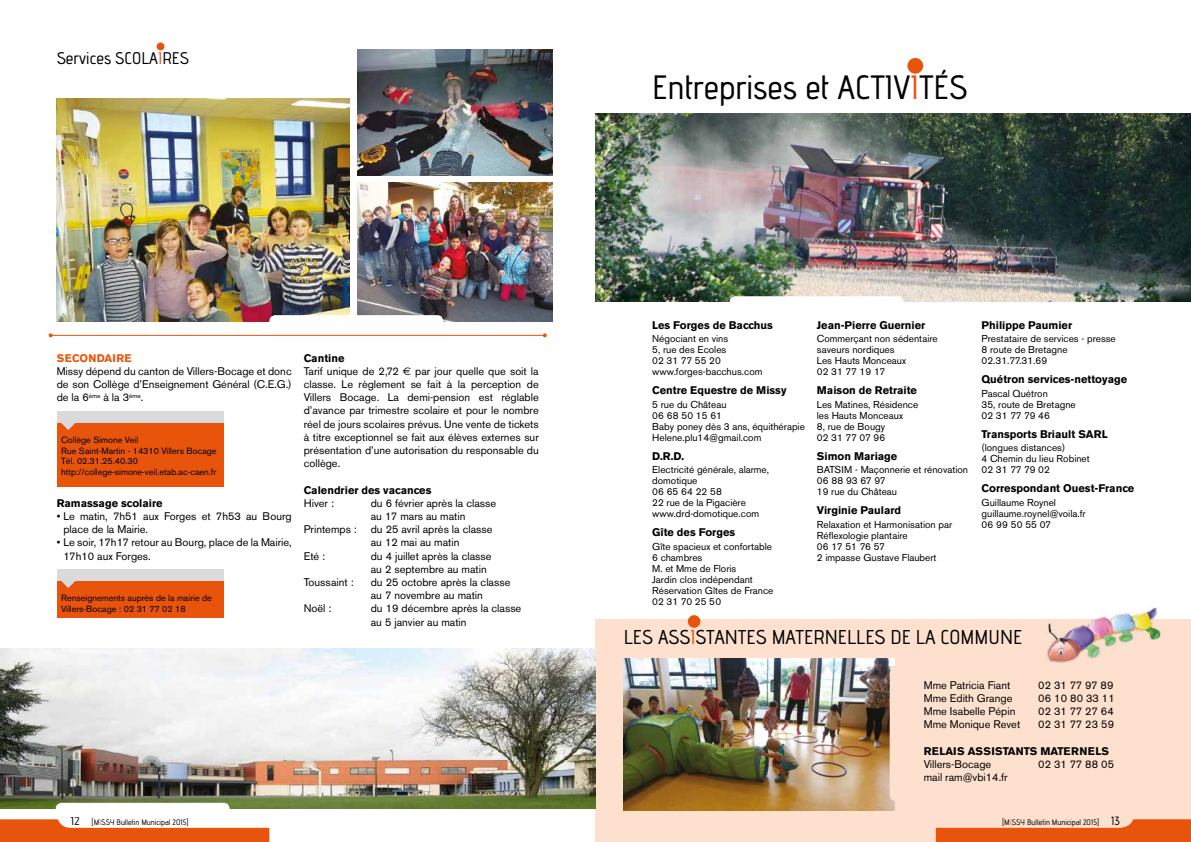
<style>
.page{position:relative;width:1191px;height:842px;background:#fff}
.page>*{position:absolute;margin:0;border:0;box-sizing:border-box;transform-origin:0 0}
.t1{font:33.7px "advent Bd 1";color:#000}
.t2{font:20px "advent Bd 1";color:#000}
.t3{font:16.9px "advent Bd 1";color:#000}
.t4{font:11px/13.2px "Akzidenz Grotesk BE";color:#000}
.t5{font:700 11px "Akzidenz Grotesk BE";color:#000}
.t6{font:700 11px "Akzidenz Grotesk BE";letter-spacing:.02em;color:#e9540d}
.t7{font:10px/11px "Akzidenz Grotesk BE";color:#000}
.t8{font:9px/10.8px "Akzidenz Grotesk BE";color:#000}
.t9{font:8px "advent Bd 1";color:#000}
.s1{color:#e9540d}
.s2{font-weight:700}
.s3{font-family:"Euro Sans"}
.s4{font-size:12px}
</style>
<div class="page">
<div style="left:595px;top:620px;width:596px;height:222px;background:#fde1ce"></div>
<svg style="left:0;top:819px;width:269px;height:23px"></svg>
<svg style="left:935px;top:819px;width:256px;height:23px"></svg>
<div style="left:157px;top:43px;width:7px;height:7px;background:#e9540d;border-radius:50%"></div>
<img style="left:57px;top:99px;width:292px;height:223px">
<img style="left:357px;top:50px;width:196px;height:125px">
<img style="left:357px;top:183px;width:196px;height:139px">
<div style="left:269px;top:315px;width:174px;height:14px;background:#fff;border-radius:6px"></div>
<div style="left:57px;top:411px;width:166px;height:76px;background:#e9540d"></div>
<div style="left:57px;top:411px;width:166px;height:12px;background:#dadada"></div>
<svg style="left:61px;top:423px;width:14px;height:7px"></svg>
<div style="left:57px;top:569px;width:166px;height:49px;background:#e9540d"></div>
<div style="left:57px;top:569px;width:166px;height:12px;background:#dadada"></div>
<svg style="left:61px;top:581px;width:14px;height:7px"></svg>
<img style="left:0;top:648px;width:595px;height:161px">
<hr style="left:51px;top:335px;width:494px;height:1px;background:#e9540d">
<svg style="left:49px;top:333px;width:4px;height:4px"></svg>
<svg style="left:543px;top:333px;width:4px;height:4px"></svg>
<div style="left:56px;top:803px;width:174px;height:14px;background:#fff;border-radius:6px"></div>
<img style="left:595px;top:113px;width:596px;height:188px">
<div style="left:907px;top:58px;width:16px;height:16px;background:#e9540d;border-radius:50%"></div>
<div style="left:688px;top:615px;width:12px;height:13px;background:#e9540d;border-radius:50%"></div>
<div style="left:729px;top:296px;width:174px;height:14px;background:#fff;border-radius:6px"></div>
<img style="left:624px;top:658px;width:270px;height:152px">
<div style="left:889px;top:667px;width:15px;height:134px;background:#fde1ce;border-radius:6px"></div>
<img style="left:1033px;top:607px;width:130px;height:56px">
<h3 class="t3" style="left:57px;top:47px;width:134px">Services SCOLA<span class="s1">I</span>RES</h3>
<p class="t6" style="left:57px;top:351px;width:76px">SECONDAIRE</p>
<p class="t4" style="left:57px;top:364px;width:236px;text-align:justify">Missy dépend du canton de Villers-Bocage et donc de son Collège d’Enseignement Général (C.E.G.) de la 6<sup>ème</sup> à la 3<sup>ème</sup>.</p>
<p class="t8" style="left:61px;top:434px;width:157px">Collège Simone Veil<br>Rue Saint-Martin - 14310 Villers Bocage<br>Tél. 02.31.25.40.30 http://college-simone-veil.etab.ac-caen.fr</p>
<p class="t5" style="left:57px;top:497px;width:107px">Ramassage scolaire</p>
<p class="t4" style="left:63px;top:510px;width:230px;text-indent:-7px">• Le matin, 7h51 aux Forges et 7h53 au Bourg place de la Mairie.</p>
<p class="t4" style="left:63px;top:536px;width:230px;text-indent:-7px">• Le soir, 17h17 retour au Bourg, place de la Mairie,<br>17h10 aux Forges.</p>
<p class="t8" style="left:61px;top:592px;width:152px">Renseignements auprès de la mairie de<br>Villers-Bocage : 02 31 77 02 18</p>
<p class="t4" style="left:304px;top:351px;width:236px"><span class="s2">Cantine<br></span>Tarif unique de 2,72 <span class="s3">€</span> par jour quelle que soit la classe. Le règlement se fait à la perception de Villers Bocage. La demi-pension est réglable d’avance par trimestre scolaire et pour le nombre réel de jours scolaires prévus. Une vente de tickets à titre exceptionnel se fait aux élèves externes sur présentation d’une autorisation du responsable du collège.</p>
<p class="t5" style="left:304px;top:483px;width:129px">Calendrier des vacances</p>
<p class="t4" style="left:304px;top:496px;width:32px">Hiver :</p>
<p class="t4" style="left:371px;top:496px;width:127px">du 6 février après la classe au 17 mars au matin</p>
<p class="t4" style="left:304px;top:523px;width:55px">Printemps :</p>
<p class="t4" style="left:371px;top:523px;width:123px">du 25 avril après la classe au 12 mai au matin</p>
<p class="t4" style="left:304px;top:549px;width:23px">Eté :</p>
<p class="t4" style="left:371px;top:549px;width:122px">du 4 juillet après la classe au 2 septembre au matin</p>
<p class="t4" style="left:304px;top:576px;width:51px">Toussaint :</p>
<p class="t4" style="left:371px;top:576px;width:141px">du 25 octobre après la classe au 7 novembre au matin</p>
<p class="t4" style="left:304px;top:602px;width:29px">Noël :</p>
<p class="t4" style="left:371px;top:602px;width:152px">du 19 décembre après la classe au 5 janvier au matin</p>
<h1 class="t1" style="left:652px;top:67px;width:317px">Entreprises et ACTIV<span class="s1">I</span>TÉS</h1>
<p class="t5" style="left:652px;top:318px;width:122px">Les Forges de Bacchus</p>
<p class="t7" style="left:652px;top:333px;width:112px">Négociant en vins<br>5, rue des Ecoles<br>02 31 77 55 20 www.forges-bacchus.com</p>
<p class="t5" style="left:652px;top:384px;width:136px">Centre Equestre de Missy</p>
<p class="t7" style="left:652px;top:399px;width:154px">5 rue du Château<br>06 68 50 15 61<br>Baby poney dès 3 ans, équithérapie<br>Helene.plu14@gmail.com</p>
<p class="t5" style="left:652px;top:449px;width:34px">D.R.D.</p>
<p class="t7" style="left:652px;top:464px;width:118px">Electricité générale, alarme, domotique<br>06 65 64 22 58<br>22 rue de la Pigacière www.drd-domotique.com</p>
<p class="t5" style="left:652px;top:526px;width:84px">Gîte des Forges</p>
<p class="t7" style="left:652px;top:541px;width:123px">Gîte spacieux et confortable<br>6 chambres<br>M. et Mme de Floris<br>Jardin clos indépendant<br>Réservation Gîtes de France<br>02 31 70 25 50</p>
<p class="t5" style="left:817px;top:318px;width:110px">Jean-Pierre Guernier</p>
<p class="t7" style="left:817px;top:333px;width:122px">Commerçant non sédentaire saveurs nordiques<br>Les Hauts Monceaux<br>02 31 77 19 17</p>
<p class="t5" style="left:817px;top:384px;width:102px">Maison de Retraite</p>
<p class="t7" style="left:817px;top:399px;width:103px">Les Matines, Résidence les Hauts Monceaux<br>8, rue de Bougy<br>02 31 77 07 96</p>
<p class="t5" style="left:817px;top:449px;width:82px">Simon Mariage</p>
<p class="t7" style="left:817px;top:464px;width:153px">BATSIM - Maçonnerie et rénovation<br>06 88 93 67 97<br>19 rue du Château</p>
<p class="t5" style="left:817px;top:504px;width:86px">Virginie Paulard</p>
<p class="t7" style="left:817px;top:519px;width:137px">Relaxation et Harmonisation par<br>Réflexologie plantaire<br>06 17 51 76 57<br>2 impasse Gustave Flaubert</p>
<p class="t5" style="left:981px;top:318px;width:92px">Philippe Paumier</p>
<p class="t7" style="left:981px;top:333px;width:136px">Prestataire de services - presse<br>8 route de Bretagne<br>02.31.77.31.69</p>
<p class="t5" style="left:981px;top:373px;width:147px">Quétron services-nettoyage</p>
<p class="t7" style="left:981px;top:388px;width:96px">Pascal Quétron<br>35, route de Bretagne<br>02 31 77 79 46</p>
<p class="t5" style="left:981px;top:427px;width:128px">Transports Briault SARL</p>
<p class="t7" style="left:981px;top:442px;width:110px">(longues distances)<br>4 Chemin du lieu Robinet<br>02 31 77 79 02</p>
<p class="t5" style="left:981px;top:482px;width:154px">Correspondant Ouest-France</p>
<p class="t7" style="left:981px;top:497px;width:105px">Guillaume Roynel guillaume.roynel@voila.fr<br>06 99 50 55 07</p>
<h2 class="t2" style="left:624px;top:624px;width:400px">LES ASS<span class="s1">I</span>STANTES MATERNELLES DE LA COMMUNE</h2>
<p class="t4" style="left:923px;top:678px;width:88px">Mme Patricia Fiant</p>
<p class="t4" style="left:1038px;top:678px;width:77px">02 31 77 97 89</p>
<p class="t4" style="left:923px;top:691px;width:90px">Mme Edith Grange</p>
<p class="t4" style="left:1038px;top:691px;width:78px">06 10 80 33 11</p>
<p class="t4" style="left:923px;top:705px;width:93px">Mme Isabelle Pépin</p>
<p class="t4" style="left:1038px;top:705px;width:77px">02 31 77 27 64</p>
<p class="t4" style="left:923px;top:718px;width:98px">Mme Monique Revet</p>
<p class="t4" style="left:1038px;top:718px;width:77px">02 31 77 23 59</p>
<p class="t5" style="left:923px;top:744px;width:187px">RELAIS ASSISTANTS MATERNELS</p>
<p class="t4" style="left:923px;top:757px;width:69px">Villers-Bocage</p>
<p class="t4" style="left:1038px;top:757px;width:77px">02 31 77 88 05</p>
<p class="t4" style="left:923px;top:771px;width:85px">mail ram@vbi14.fr</p>
<p class="t9" style="left:71px;top:817px;width:119px"><span class="s4">12</span> [M<span class="s1">I</span>SSY Bulletin Municipal 2015]</p>
<p class="t9" style="left:1002px;top:817px;width:119px">[M<span class="s1">I</span>SSY Bulletin Municipal 2015] <span class="s4">13</span></p>
</div>
